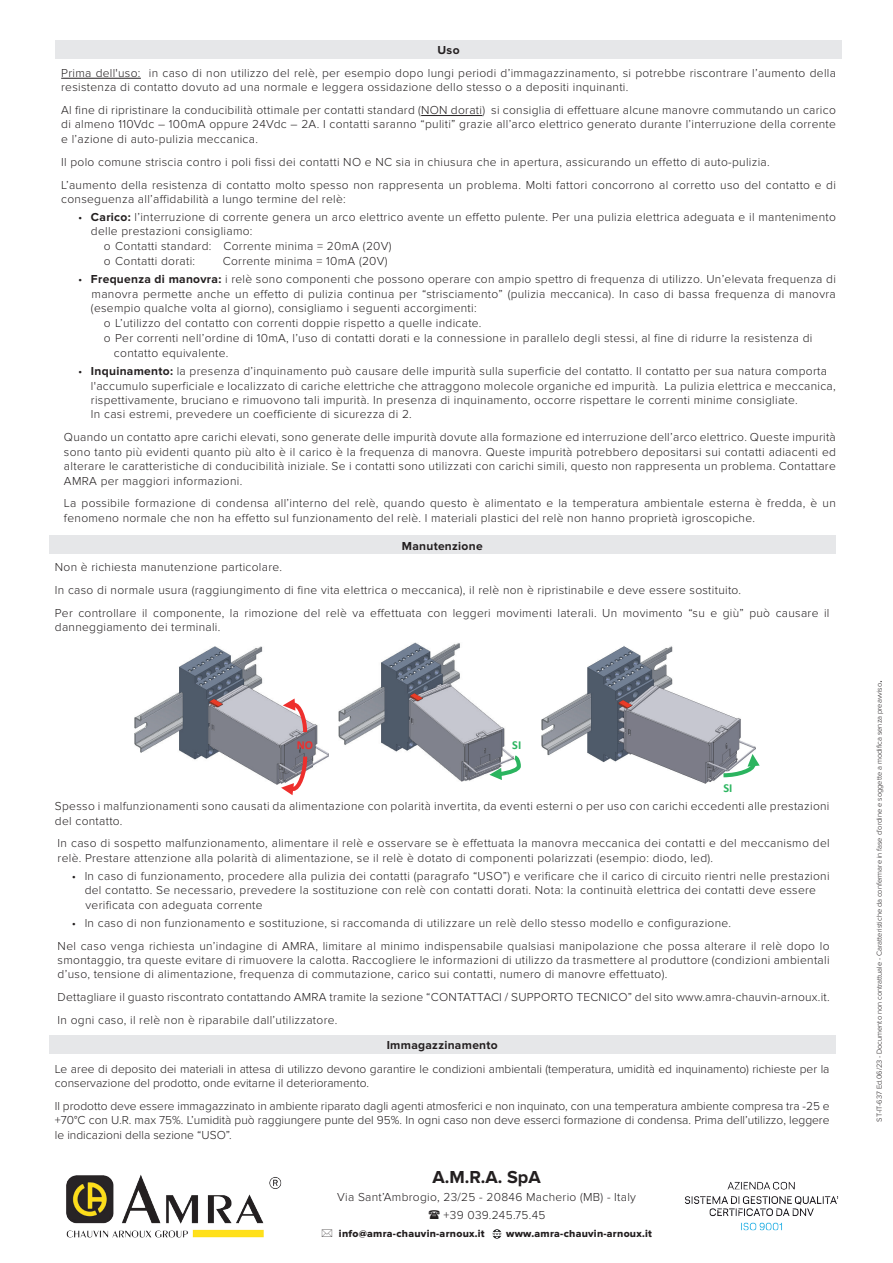
<style>
.page{position:relative;width:893px;height:1263px;background:#fff}
.page>*{position:absolute;margin:0;border:0;box-sizing:border-box;transform-origin:0 0}
.t1{font:700 18px "Proxima Nova";color:#231f20}
.t2{font:700 12.15px "Calibri";color:#2bb45f}
.t3{font:700 12.15px "Calibri";color:#ee2f2d}
.t4{font:300 12px/14.4px "Proxima Nova";letter-spacing:.025em;color:#231f20}
.t5{font:300 12px/14.4px "Proxima Nova";color:#231f20}
.t6{font:700 12px "Proxima Nova";letter-spacing:.025em;color:#231f20}
.t7{font:10.5px "Proxima Nova Extrabld";letter-spacing:.025em;color:#231f20}
.t8{font:300 7.5px "Proxima Nova";color:#231f20}
.s1{font-weight:700}
.s2{font-family:"Frutiger 55 Roman";font-weight:400;font-size:10.5px}
</style>
<div class="page">
<img style="left:542px;top:646px;width:214px;height:137px">
<img style="left:338px;top:643px;width:171px;height:138px">
<img style="left:135px;top:646px;width:194px;height:138px">
<svg style="left:489px;top:753px;width:32px;height:27px"></svg>
<svg style="left:719px;top:754px;width:41px;height:25px"></svg>
<svg style="left:283px;top:698px;width:26px;height:38px"></svg>
<svg style="left:281px;top:752px;width:28px;height:43px"></svg>
<img style="left:66px;top:1174px;width:216px;height:64px">
<svg style="left:492px;top:1230px;width:9px;height:8px"></svg>
<img style="left:685px;top:1181px;width:154px;height:50px">
<div style="left:49px;top:536px;width:787px;height:18px;background:#e6e7e9"></div>
<div style="left:49px;top:1035px;width:787px;height:18px;background:#e6e7e9"></div>
<div style="left:55px;top:40px;width:787px;height:18px;background:#e6e7e9"></div>
<hr style="left:61px;top:78px;width:80px;height:1px;background:#231f20">
<hr style="left:421px;top:115px;width:61px;height:1px;background:#231f20">
<p class="t6" style="left:438px;top:43px;width:24px">Uso</p>
<p class="t4" style="left:61px;top:66px;width:776px">Prima dell'uso: in caso di non utilizzo del relè, per esempio dopo lungi periodi d’immagazzinamento, si potrebbe riscontrare l’aumento della resistenza di contatto dovuto ad una normale e leggera ossidazione dello stesso o a depositi inquinanti.</p>
<p class="t4" style="left:61px;top:103px;width:776px;text-align:justify">Al fine di ripristinare la conducibilità ottimale per contatti standard (NON dorati) si consiglia di effettuare alcune manovre commutando un carico di almeno 110Vdc – 100mA oppure 24Vdc – 2A. I contatti saranno “puliti” grazie all’arco elettrico generato durante l’interruzione della corrente e l’azione di auto-pulizia meccanica.</p>
<p class="t4" style="left:61px;top:150px;width:776px;line-height:23px">Il polo comune striscia contro i poli fissi dei contatti NO e NC sia in chiusura che in apertura, assicurando un effetto di auto-pulizia.<br>L’aumento della resistenza di contatto molto spesso non rappresenta un problema. Molti fattori concorrono al corretto uso del contatto e di</p>
<p class="t4" style="left:61px;top:192px;width:286px">conseguenza all’affidabilità a lungo termine del relè:</p>
<p class="t4" style="left:78px;top:210px;width:759px">• <span class="s1">Carico:</span> l’interruzione di corrente genera un arco elettrico avente un effetto pulente. Per una pulizia elettrica adeguata e il mantenimento</p>
<p class="t4" style="left:91px;top:224px;width:163px">delle prestazioni consigliamo:</p>
<p class="t4" style="left:104px;top:239px;width:289px">o Contatti standard: Corrente minima = 20mA (20V)</p>
<p class="t4" style="left:104px;top:254px;width:93px">o Contatti dorati:</p>
<p class="t4" style="left:223px;top:254px;width:166px">Corrente minima = 10mA (20V)</p>
<p class="t4" style="left:78px;top:272px;width:759px">• <span class="s1">Frequenza di manovra:</span> i relè sono componenti che possono operare con ampio spettro di frequenza di utilizzo. Un’elevata frequenza di</p>
<p class="t4" style="left:92px;top:287px;width:746px">manovra permette anche un effetto di pulizia continua per “strisciamento” (pulizia meccanica). In caso di bassa frequenza di manovra</p>
<p class="t4" style="left:91px;top:301px;width:387px">(esempio qualche volta al giorno), consigliamo i seguenti accorgimenti:</p>
<p class="t4" style="left:104px;top:316px;width:379px">o L’utilizzo del contatto con correnti doppie rispetto a quelle indicate.</p>
<p class="t4" style="left:104px;top:331px;width:710px">o Per correnti nell’ordine di 10mA, l’uso di contatti dorati e la connessione in parallelo degli stessi, al fine di ridurre la resistenza di</p>
<p class="t4" style="left:114px;top:346px;width:116px">contatto equivalente.</p>
<p class="t4" style="left:91px;top:364px;width:746px;text-indent:-13px">• <span class="s1">Inquinamento:</span> la presenza d’inquinamento può causare delle impurità sulla superficie del contatto. Il contatto per sua natura comporta l'accumulo superficiale e localizzato di cariche elettriche che attraggono molecole organiche ed impurità. La pulizia elettrica e meccanica, rispettivamente, bruciano e rimuovono tali impurità. In presenza di inquinamento, occorre rispettare le correnti minime consigliate.<br>In casi estremi, prevedere un coefficiente di sicurezza di 2.</p>
<p class="t4" style="left:64px;top:430px;width:773px;text-align:justify">Quando un contatto apre carichi elevati, sono generate delle impurità dovute alla formazione ed interruzione dell’arco elettrico. Queste impurità sono tanto più evidenti quanto più alto è il carico è la frequenza di manovra. Queste impurità potrebbero depositarsi sui contatti adiacenti ed alterare le caratteristiche di conducibilità iniziale. Se i contatti sono utilizzati con carichi simili, questo non rappresenta un problema. Contattare AMRA per maggiori informazioni.</p>
<p class="t4" style="left:64px;top:496px;width:773px">La possibile formazione di condensa all’interno del relè, quando questo è alimentato e la temperatura ambientale esterna è fredda, è un fenomeno normale che non ha effetto sul funzionamento del relè. I materiali plastici del relè non hanno proprietà igroscopiche.</p>
<p class="t6" style="left:402px;top:539px;width:82px">Manutenzione</p>
<p class="t4" style="left:55px;top:556px;width:776px;line-height:23px">Non è richiesta manutenzione particolare.<br>In caso di normale usura (raggiungimento di fine vita elettrica o meccanica), il relè non è ripristinabile e deve essere sostituito.<br>Per controllare il componente, la rimozione del relè va effettuata con leggeri movimenti laterali. Un movimento “su e giù” può causare il</p>
<p class="t4" style="left:55px;top:620px;width:167px">danneggiamento dei terminali.</p>
<p class="t3" style="left:297px;top:736px;width:18px">NO</p>
<p class="t2" style="left:512px;top:736px;width:11px">SI</p>
<p class="t2" style="left:723px;top:779px;width:11px">SI</p>
<p class="t4" style="left:55px;top:799px;width:776px">Spesso i malfunzionamenti sono causati da alimentazione con polarità invertita, da eventi esterni o per uso con carichi eccedenti alle prestazioni del contatto.</p>
<p class="t4" style="left:58px;top:836px;width:773px">In caso di sospetto malfunzionamento, alimentare il relè e osservare se è effettuata la manovra meccanica dei contatti e del meccanismo del relè. Prestare attenzione alla polarità di alimentazione, se il relè è dotato di componenti polarizzati (esempio: diodo, led).</p>
<p class="t4" style="left:85px;top:869px;width:746px;text-indent:-13px">• In caso di funzionamento, procedere alla pulizia dei contatti (paragrafo “USO”) e verificare che il carico di circuito rientri nelle prestazioni del contatto. Se necessario, prevedere la sostituzione con relè con contatti dorati. Nota: la continuità elettrica dei contatti deve essere verificata con adeguata corrente</p>
<p class="t4" style="left:58px;top:911px;width:773px;line-height:23px;text-indent:14px">• In caso di non funzionamento e sostituzione, si raccomanda di utilizzare un relè dello stesso modello e configurazione.<br>Nel caso venga richiesta un’indagine di AMRA, limitare al minimo indispensabile qualsiasi manipolazione che possa alterare il relè dopo lo</p>
<p class="t4" style="left:58px;top:953px;width:773px">smontaggio, tra queste evitare di rimuovere la calotta. Raccogliere le informazioni di utilizzo da trasmettere al produttore (condizioni ambientali d’uso, tensione di alimentazione, frequenza di commutazione, carico sui contatti, numero di manovre effettuato).</p>
<p class="t4" style="left:58px;top:986px;width:773px;line-height:23px">Dettagliare il guasto riscontrato contattando AMRA tramite la sezione “CONTATTACI / SUPPORTO TECNICO” del sito www.amra-chauvin-arnoux.it.<br>In ogni caso, il relè non è riparabile dall’utilizzatore.</p>
<p class="t6" style="left:387px;top:1038px;width:113px">Immagazzinamento</p>
<p class="t5" style="left:55px;top:1062px;width:776px">Le aree di deposito dei materiali in attesa di utilizzo devono garantire le condizioni ambientali (temperatura, umidità ed inquinamento) richieste per la conservazione del prodotto, onde evitarne il deterioramento.</p>
<p class="t4" style="left:55px;top:1099px;width:776px;text-align:justify">Il prodotto deve essere immagazzinato in ambiente riparato dagli agenti atmosferici e non inquinato, con una temperatura ambiente compresa tra -25 e +70°C con U.R. max 75%. L’umidità può raggiungere punte del 95%. In ogni caso non deve esserci formazione di condensa. Prima dell’utilizzo, leggere le indicazioni della sezione “USO”.</p>
<h1 class="t1" style="left:432px;top:1166px;width:110px">A.M.R.A. SpA</h1>
<p class="t4" style="left:444px;top:1188px;width:194px;line-height:18px;text-indent:-106px">Via Sant’Ambrogio, 23/25 - 20846 Macherio (MB) - Italy +39 039.245.75.45</p>
<p class="t7" style="left:339px;top:1227px;width:147px">info@amra-chauvin-arnoux.it</p>
<p class="t7" style="left:506px;top:1227px;width:147px">www.amra-chauvin-arnoux.it</p>
<p class="t8" style="left:875px;top:1121px;width:443px;rotate:-90deg">ST-IT-637 Ed.06/23 - Documento non contrattuale - Caratteristiche da confermare in fase d’ordine e soggette a modifica senza preavviso<span class="s2">.</span></p>
</div>
